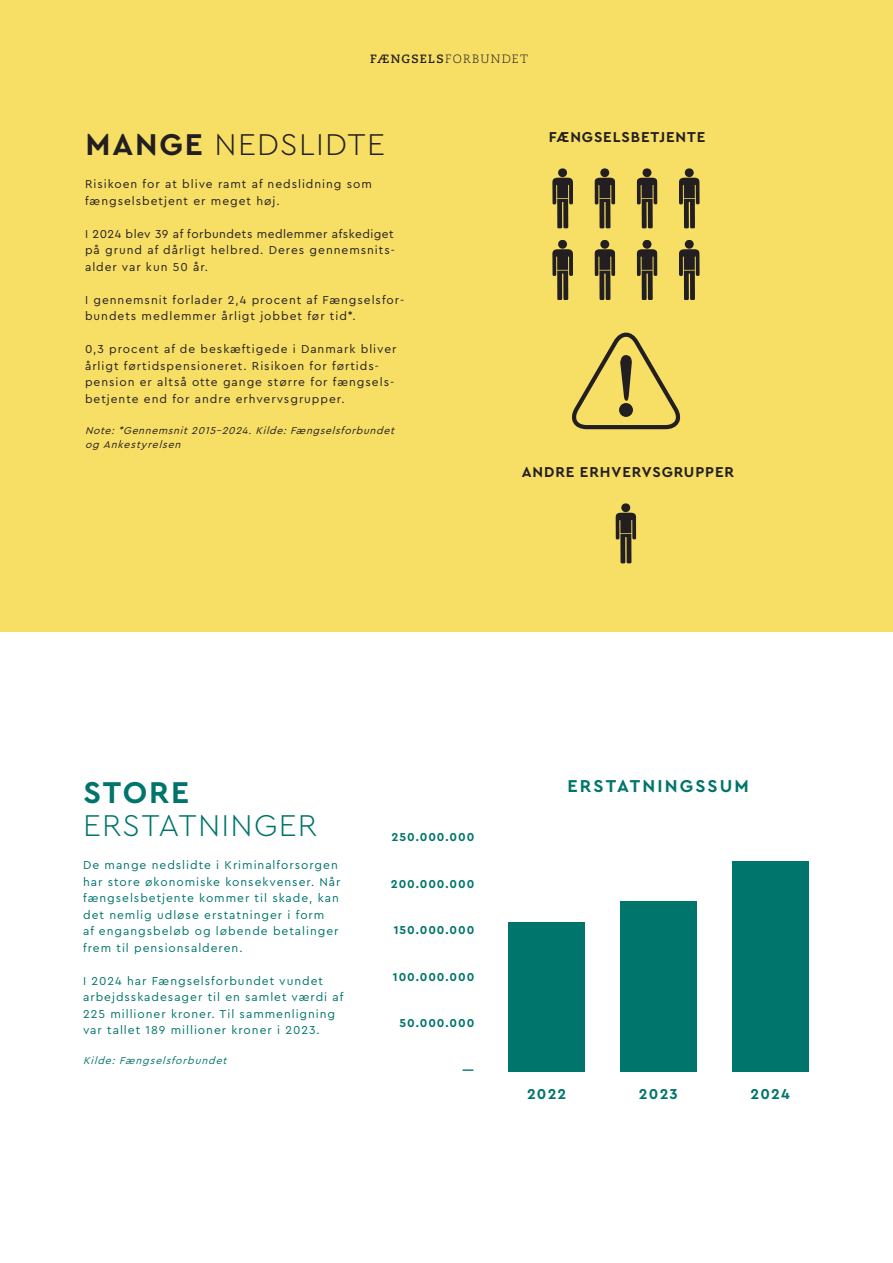
<style>
.page{position:relative;width:893px;height:1263px;background:#fff}
.page>*{position:absolute;margin:0;border:0;box-sizing:border-box;transform-origin:0 0}
.Overskrift_venstrestillet{font:300 31.5px "Cera Pro";letter-spacing:.04em;color:#231f20}
.Overskrift_venstrestillet-2{font:300 31.5px "Cera Pro";letter-spacing:.04em;color:#00756c}
.Overskrift_venstrestillet-3{font:700 31.5px "Cera PRO";letter-spacing:.06em;color:#00756c}
.BOKS_overskrift{font:700 18px "Cera PRO";letter-spacing:.12em;color:#00756c}
.Overskrift_venstrestillet-4{font:700 15px "Cera PRO";letter-spacing:.06em;color:#231f20}
.Brødteks{font:700 15px "Cera PRO";letter-spacing:.08em;color:#00756c}
.Brødteks-2{font:12px/16.5px "Cera PRO";letter-spacing:.08em;color:#231f20}
.Brødteks-3{font:12px/16.5px "Cera PRO";letter-spacing:.08em;color:#00756c}
.Brødteks-4{font:700 12px "Cera PRO";letter-spacing:.08em;color:#00756c}
.Brødteks-5{font:12px "Cera PRO";letter-spacing:.04em;color:#231f20}
.t1{font:300 12px "Caecilia LT Pro 45";letter-spacing:.1em;color:#231f20}
.Billedetekst___note{font:italic 10.5px/13.5px "Cera PRO";color:#231f20}
.Billedetekst___note-2{font:italic 10.5px "Cera PRO";color:#00756c}
.s1{font-family:"Caecilia LT Pro 75";font-weight:700}
.s2{font-family:"Cera PRO";font-weight:700}
</style>
<div class="page">
<div style="left:0;top:0;width:893px;height:631px;background:#f7df66"></div>
<div style="left:685px;top:168px;width:9px;height:9px;background:#231f20;border-radius:50%"></div>
<svg style="left:679px;top:178px;width:21px;height:51px"></svg>
<div style="left:685px;top:240px;width:9px;height:9px;background:#231f20;border-radius:50%"></div>
<svg style="left:679px;top:249px;width:21px;height:51px"></svg>
<div style="left:642px;top:168px;width:9px;height:9px;background:#231f20;border-radius:50%"></div>
<svg style="left:637px;top:178px;width:20px;height:51px"></svg>
<div style="left:642px;top:240px;width:9px;height:9px;background:#231f20;border-radius:50%"></div>
<svg style="left:637px;top:249px;width:20px;height:51px"></svg>
<div style="left:600px;top:168px;width:9px;height:9px;background:#231f20;border-radius:50%"></div>
<svg style="left:594px;top:178px;width:21px;height:51px"></svg>
<div style="left:600px;top:240px;width:9px;height:9px;background:#231f20;border-radius:50%"></div>
<svg style="left:594px;top:249px;width:21px;height:51px"></svg>
<div style="left:558px;top:168px;width:9px;height:9px;background:#231f20;border-radius:50%"></div>
<svg style="left:552px;top:178px;width:21px;height:51px"></svg>
<div style="left:558px;top:240px;width:9px;height:9px;background:#231f20;border-radius:50%"></div>
<svg style="left:552px;top:249px;width:21px;height:51px"></svg>
<div style="left:621px;top:503px;width:9px;height:9px;background:#231f20;border-radius:50%"></div>
<svg style="left:615px;top:513px;width:21px;height:51px"></svg>
<svg style="left:571px;top:332px;width:110px;height:98px"></svg>
<div style="left:508px;top:922px;width:77px;height:150px;background:#00756c"></div>
<div style="left:620px;top:901px;width:77px;height:171px;background:#00756c"></div>
<div style="left:732px;top:861px;width:76px;height:211px;background:#00756c"></div>
<p class="t1" style="left:370px;top:52px;width:159px"><span class="s1">FÆNGSELS</span>FORBUNDET</p>
<p class="Overskrift_venstrestillet" style="left:85px;top:124px;width:301px"><span class="s2">MANGE</span> NEDSLIDTE</p>
<p class="Brødteks-2" style="left:85px;top:175px;width:288px">Risikoen for at blive ramt af nedslidning som fængselsbetjent er meget høj.</p>
<p class="Brødteks-5" style="left:85px;top:226px;width:310px">I 2024 blev 39 af forbundets medlemmer afskediget</p>
<p class="Brødteks-2" style="left:85px;top:241px;width:311px">på grund af dårligt helbred. Deres gennemsnits&shy;alder var kun 50 år.</p>
<p class="Brødteks-2" style="left:85px;top:291px;width:321px">I gennemsnit forlader 2,4 procent af Fængselsfor&shy;bundets medlemmer årligt jobbet før tid*.</p>
<p class="Brødteks-2" style="left:85px;top:340px;width:313px">0,3 procent af de beskæftigede i Danmark bliver årligt førtidspensioneret. Risikoen for førtids-</p>
<p class="Brødteks-2" style="left:85px;top:373px;width:311px">pension er altså otte gange større for fængsels&shy;betjente end for andre erhvervsgrupper.</p>
<p class="Billedetekst___note" style="left:85px;top:423px;width:314px">Note: *Gennemsnit 2015- 2024. Kilde: Fængselsforbundet og Ankestyrelsen</p>
<p class="Overskrift_venstrestillet-4" style="left:549px;top:127px;width:158px">FÆNGSELSBETJENTE</p>
<p class="Overskrift_venstrestillet-4" style="left:522px;top:462px;width:214px">ANDRE ERHVERVSGRUPPER</p>
<p class="Overskrift_venstrestillet-3" style="left:83px;top:772px;width:107px">STORE</p>
<p class="Overskrift_venstrestillet-2" style="left:83px;top:805px;width:236px">ERSTATNINGER</p>
<p class="Brødteks-3" style="left:83px;top:856px;width:259px">De mange nedslidte i Kriminalforsorgen har store økonomiske konsekvenser. Når fængselsbetjente kommer til skade, kan det nemlig udløse erstatninger i form<br>af engangsbeløb og løbende betalinger frem til pensionsalderen.</p>
<p class="Brødteks-3" style="left:83px;top:972px;width:262px">I 2024 har Fængselsforbundet vundet arbejdsskadesager til en samlet værdi af 225 millioner kroner. Til sammenligning var tallet 189 millioner kroner i 2023.</p>
<p class="Billedetekst___note-2" style="left:83px;top:1054px;width:148px">Kilde: Fængselsforbundet</p>
<p class="Brødteks-4" style="left:392px;top:829px;width:84px">250.000.000</p>
<p class="Brødteks-4" style="left:391px;top:876px;width:85px">200.000.000</p>
<p class="Brødteks-4" style="left:394px;top:922px;width:82px">150.000.000</p>
<p class="Brødteks-4" style="left:393px;top:969px;width:83px">100.000.000</p>
<p class="Brødteks-4" style="left:400px;top:1015px;width:76px">50.000.000</p>
<p class="Brødteks-4" style="left:462px;top:1062px;width:13px">—</p>
<p class="BOKS_overskrift" style="left:567px;top:774px;width:183px">ERSTATNINGSSUM</p>
<p class="Brødteks" style="left:527px;top:1084px;width:41px">2022</p>
<p class="Brødteks" style="left:639px;top:1084px;width:40px">2023</p>
<p class="Brødteks" style="left:750px;top:1084px;width:41px">2024</p>
</div>
